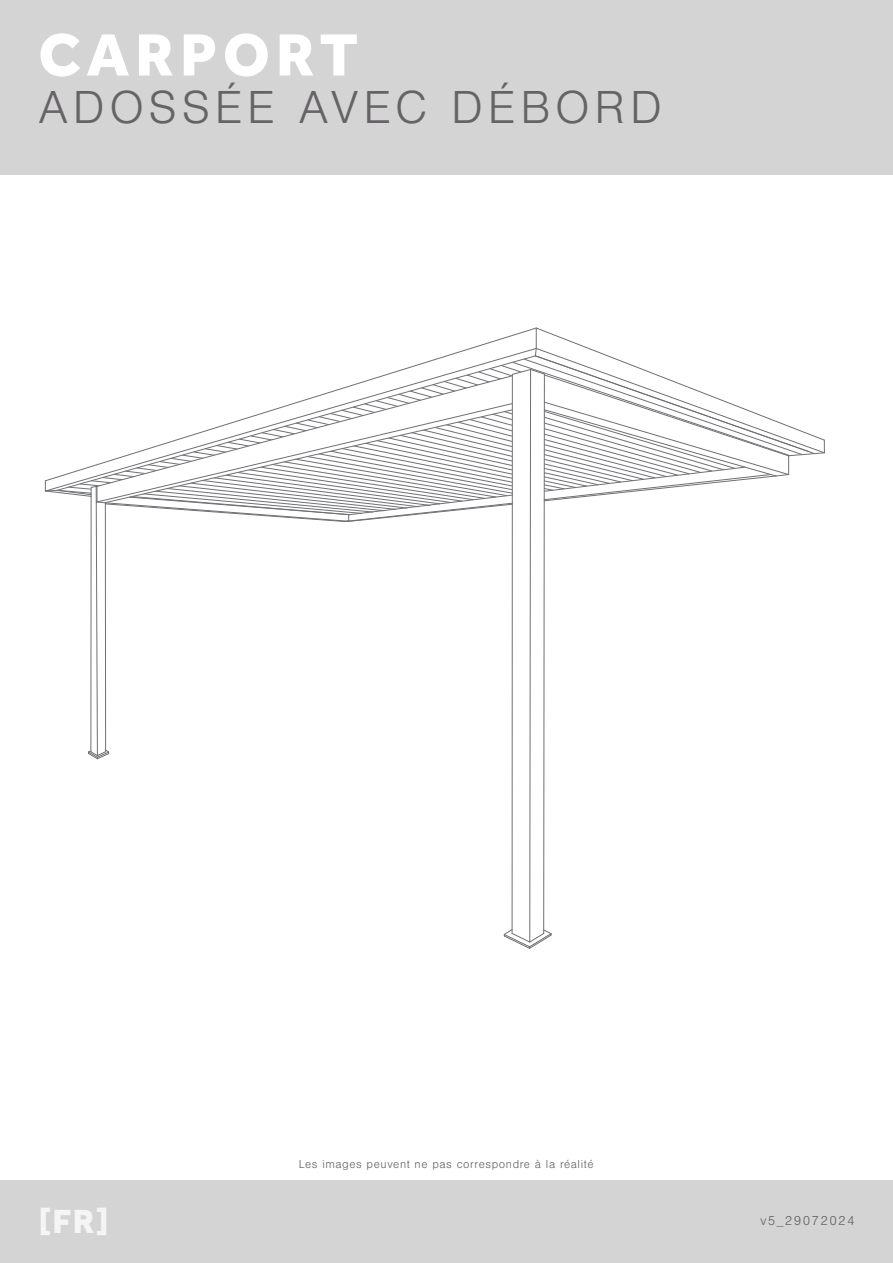
<style>
.page{position:relative;width:893px;height:1263px;background:#fff}
.page>*{position:absolute;margin:0;border:0;box-sizing:border-box;transform-origin:0 0}
.t1{font:800 61.5px "Effra";letter-spacing:.1em;color:#fff}
.t2{font:300 48px "Nimbus San";letter-spacing:.1em;color:#656365}
.t3{font:800 34.5px "Effra";color:#f6f5f5}
.t4{font:300 13.5px "Nimbus San";letter-spacing:.1em;color:#656365}
.t5{font:300 12px "Nimbus San";letter-spacing:.05em;color:#656365}
</style>
<div class="page">
<div style="left:0;top:1181px;width:893px;height:82px;background:#d5d4d5"></div>
<div style="left:0;top:0;width:893px;height:174px;background:#d5d4d5"></div>
<svg style="left:45px;top:328px;width:780px;height:621px"></svg>
<h1 class="t1" style="left:38px;top:18px;width:321px">CARPORT</h1>
<h2 class="t2" style="left:38px;top:82px;width:625px">ADOSSÉE AVEC DÉBORD</h2>
<p class="t5" style="left:299px;top:1158px;width:296px">Les images peuvent ne pas correspondre à la réalité</p>
<h3 class="t3" style="left:38px;top:1200px;width:72px">[FR]</h3>
<p class="t4" style="left:760px;top:1214px;width:96px">v5_29072024</p>
</div>
